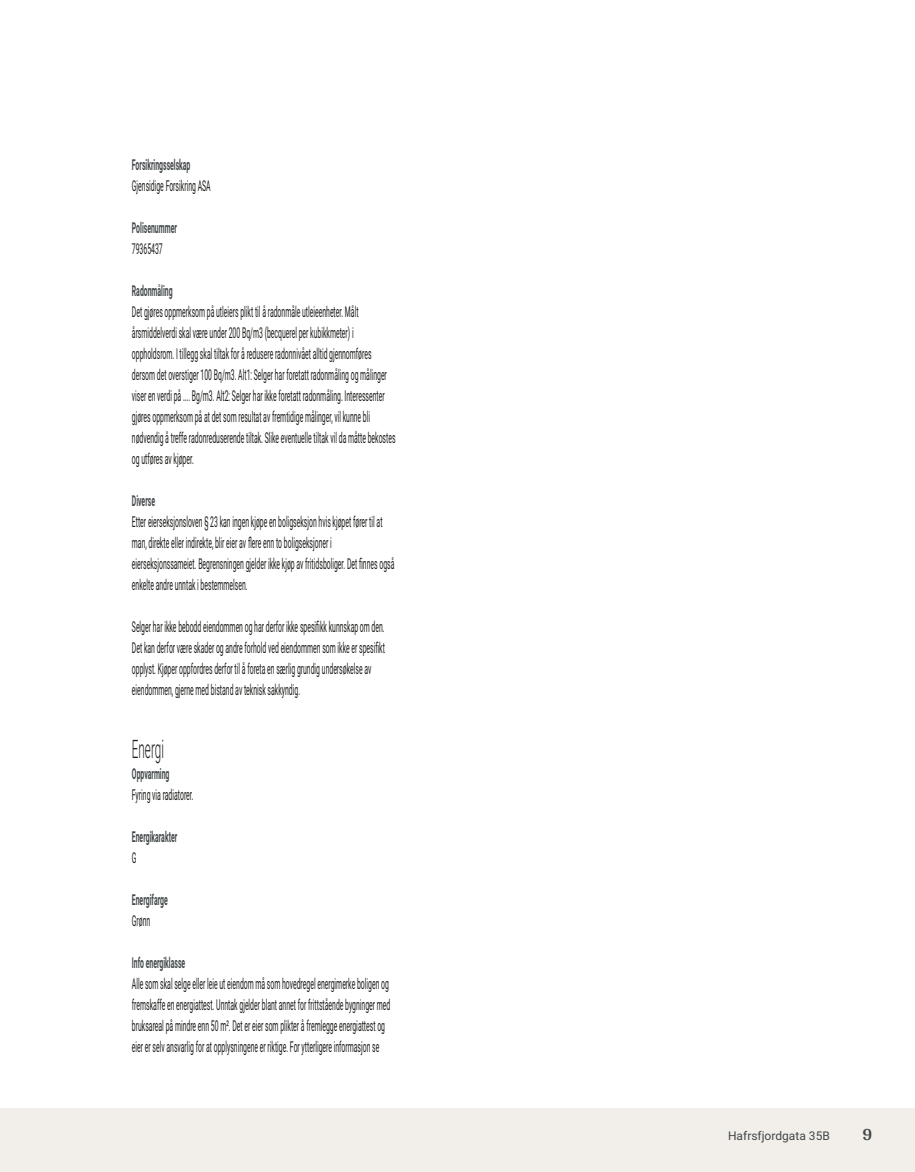
<style>
.page{position:relative;width:915px;height:1172px;background:#fff}
.page>*{position:absolute;margin:0;border:0;box-sizing:border-box;transform-origin:0 0}
.t1{font:300 25.5px "Roboto Vitec";color:#1d1d1b;scale:.46 1}
.t2{font:700 18px "Arya";color:#414749}
.t3{font:15px/21px "Roboto Vitec";color:#1d1d1b;scale:.46 1}
.t4{font:700 15px "Roboto Vitec";color:#414749;scale:.46 1}
.t5{font:12px "Roboto Vitec";color:#414749}
</style>
<div class="page">
<div style="left:0;top:1108px;width:914px;height:64px;background:#f2eeea"></div>
<p class="t4" style="left:132px;top:154px;width:129px">Forsikringsselskap</p>
<p class="t3" style="left:132px;top:174px;width:173px">Gjensidige Forsikring ASA</p>
<p class="t4" style="left:132px;top:217px;width:99px">Polisenummer</p>
<p class="t3" style="left:132px;top:237px;width:69px">79365437</p>
<p class="t4" style="left:132px;top:280px;width:90px">Radonmåling</p>
<p class="t3" style="left:132px;top:300px;width:574px">Det gjøres oppmerksom på utleiers plikt til å radonmåle utleieenheter. Målt årsmiddelverdi skal være under 200 Bq/ m3 (becquerel per kubikkmeter) i oppholdsrom. I tillegg skal tiltak for å redusere radonnivået alltid gjennomføres dersom det overstiger 100 Bq/ m3. Alt1: Selger har foretatt radonmåling og målinger viser en verdi på .... Bg/ m3. Alt2: Selger har ikke foretatt radonmåling. Interessenter gjøres oppmerksom på at det som resultat av fremtidige målinger, vil kunne bli nødvendig å treffe radonreduserende tiltak. Slike eventuelle tiltak vil da måtte bekostes og utføres av kjøper.</p>
<p class="t4" style="left:132px;top:490px;width:52px">Diverse</p>
<p class="t3" style="left:132px;top:510px;width:572px">Etter eierseksjonsloven § 23 kan ingen kjøpe en boligseksjon hvis kjøpet fører til at man, direkte eller indirekte, blir eier av flere enn to boligseksjoner i eierseksjonssameiet. Begrensningen gjelder ikke kjøp av fritidsboliger. Det finnes også enkelte andre unntak i bestemmelsen.</p>
<p class="t3" style="left:132px;top:615px;width:551px">Selger har ikke bebodd eiendommen og har derfor ikke spesifikk kunnskap om den.<br>Det kan derfor være skader og andre forhold ved eiendommen som ikke er spesifikt opplyst. Kjøper oppfordres derfor til å foreta en særlig grundig undersøkelse av eiendommen, gjerne med bistand av teknisk sakkyndig.</p>
<h1 class="t1" style="left:132px;top:731px;width:71px">Energi</h1>
<p class="t4" style="left:132px;top:763px;width:83px">Oppvarming</p>
<p class="t3" style="left:132px;top:783px;width:136px">Fyring via radiatorer.</p>
<p class="t4" style="left:132px;top:826px;width:100px">Energikarakter</p>
<p class="t3" style="left:132px;top:846px;width:12px">G</p>
<p class="t4" style="left:132px;top:889px;width:79px">Energifarge</p>
<p class="t3" style="left:132px;top:909px;width:42px">Grønn</p>
<p class="t4" style="left:132px;top:952px;width:117px">Info energiklasse</p>
<p class="t3" style="left:132px;top:972px;width:563px">Alle som skal selge eller leie ut eiendom må som hovedregel energimerke boligen og fremskaffe en energiattest. Unntak gjelder blant annet for frittstående bygninger med bruksareal på mindre enn 50 m². Det er eier som plikter å fremlegge energiattest og eier er selv ansvarlig for at opplysningene er riktige. For ytterligere informasjon se</p>
<p class="t5" style="left:727px;top:1127px;width:103px">Hafrsfjordgata 35B</p>
<p class="t2" style="left:862px;top:1123px;width:11px">9</p>
</div>
